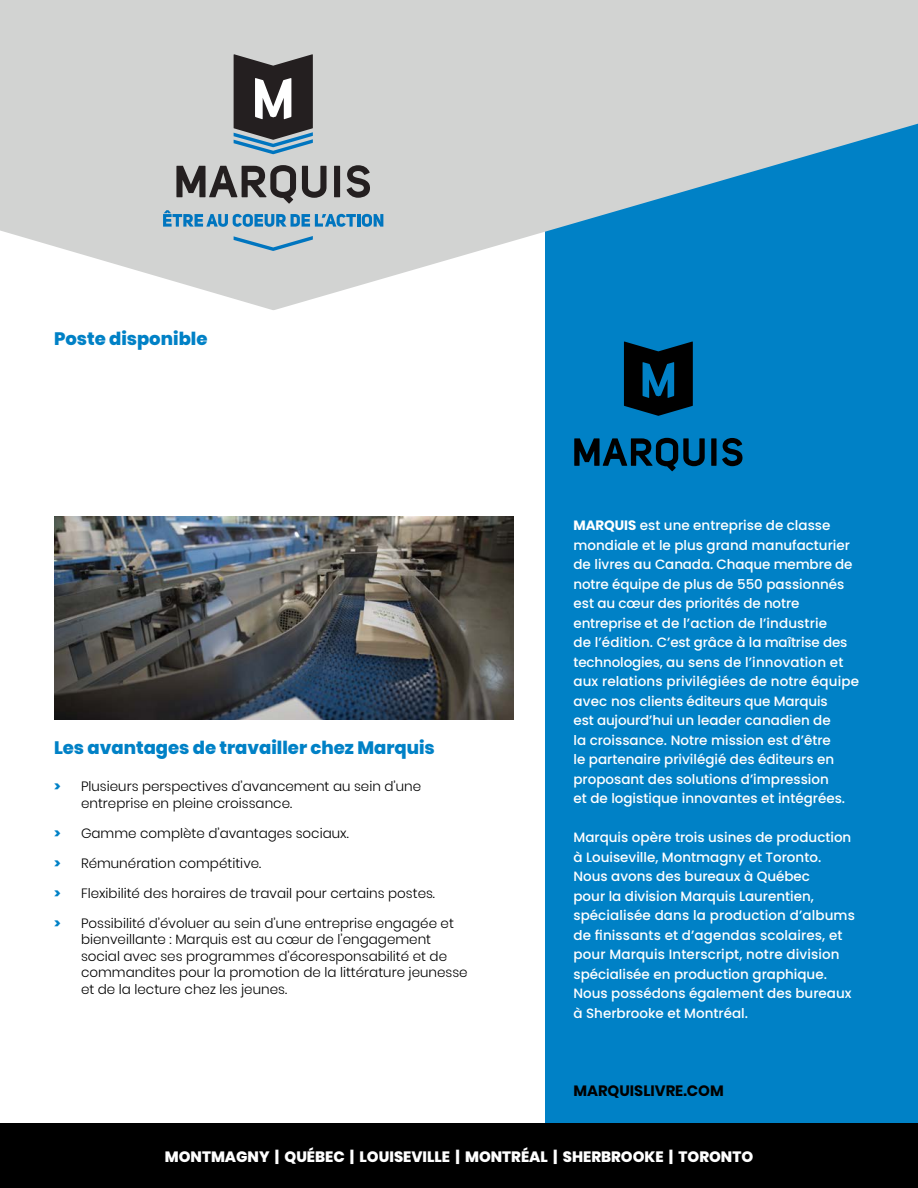
<style>
.page{position:relative;width:918px;height:1188px;background:#fff}
.page>*{position:absolute;margin:0;border:0;box-sizing:border-box;transform-origin:0 0}
.t1{font:800 18px "Poppins";color:#0081c6}
.t2{font:800 15px "Poppins";color:#fff}
.t3{font:700 15px "Poppins";color:#000}
.t4{font:500 13.5px/19.5px "Poppins";color:#fff}
.t5{font:300 13.5px/16.5px "Poppins";color:#000}
.s1{font-weight:800;color:#0081c6}
.s2{font-weight:700}
</style>
<div class="page">
<div style="left:545px;top:0;width:373px;height:1188px;background:#0081c6"></div>
<svg style="left:624px;top:342px;width:69px;height:74px"></svg>
<div style="left:711px;top:438px;width:6px;height:28px;background:#000"></div>
<svg style="left:722px;top:438px;width:20px;height:28px"></svg>
<svg style="left:574px;top:438px;width:131px;height:33px"></svg>
<svg style="left:0;top:0;width:918px;height:310px;fill:#d2d3d2"></svg>
<svg style="left:163px;top:54px;width:220px;height:197px;background:#a6acaf"></svg>
<div style="left:0;top:1123px;width:918px;height:65px;background:#000"></div>
<img style="left:54px;top:517px;width:460px;height:203px">
<h1 class="t1" style="left:54px;top:328px;width:155px">Poste disponible</h1>
<h1 class="t1" style="left:54px;top:738px;width:382px">Les avantages de travailler chez Marquis</h1>
<p class="t5" style="left:81px;top:778px;width:342px;text-indent:-27px"><span class="s1">&gt;</span> Plusieurs perspectives d’avancement au sein d’une entreprise en pleine croissance.</p>
<p class="t5" style="left:54px;top:825px;width:296px"><span class="s1">&gt;</span> Gamme complète d’avantages sociaux.</p>
<p class="t5" style="left:54px;top:855px;width:209px"><span class="s1">&gt;</span> Rémunération compétitive.</p>
<p class="t5" style="left:54px;top:885px;width:383px"><span class="s1">&gt;</span> Flexibilité des horaires de travail pour certains postes.</p>
<p class="t5" style="left:81px;top:915px;width:388px;text-indent:-27px"><span class="s1">&gt;</span> Possibilité d’évoluer au sein d’une entreprise engagée et bienveillante : Marquis est au cœur de l’engagement social avec ses programmes d’écoresponsabilité et de commandites pour la promotion de la littérature jeunesse et de la lecture chez les jeunes.</p>
<p class="t4" style="left:573px;top:516px;width:287px"><span class="s2">MARQUIS</span> est une entreprise de classe mondiale et le plus grand manufacturier de livres au Canada. Chaque membre de notre équipe de plus de 550 passionnés est au cœur des priorités de notre entreprise et de l’action de l’industrie<br>de l’édition. C’est grâce à la maîtrise des technologies, au sens de l’innovation et aux relations privilégiées de notre équipe avec nos clients éditeurs que Marquis<br>est aujourd’hui un leader canadien de<br>la croissance. Notre mission est d’être<br>le partenaire privilégié des éditeurs en proposant des solutions d’impression<br>et de logistique innovantes et intégrées.</p>
<p class="t4" style="left:573px;top:828px;width:283px">Marquis opère trois usines de production à Louiseville, Montmagny et Toronto.<br>Nous avons des bureaux à Québec<br>pour la division Marquis Laurentien, spécialisée dans la production d’albums de finissants et d’agendas scolaires, et pour Marquis Interscript, notre division spécialisée en production graphique.<br>Nous possédons également des bureaux à Sherbrooke et Montréal.</p>
<p class="t3" style="left:573px;top:1082px;width:152px">MARQUISLIVRE.COM</p>
<p class="t2" style="left:165px;top:1148px;width:590px">MONTMAGNY | QUÉBEC | LOUISEVILLE | MONTRÉAL | SHERBROOKE | TORONTO</p>
</div>
